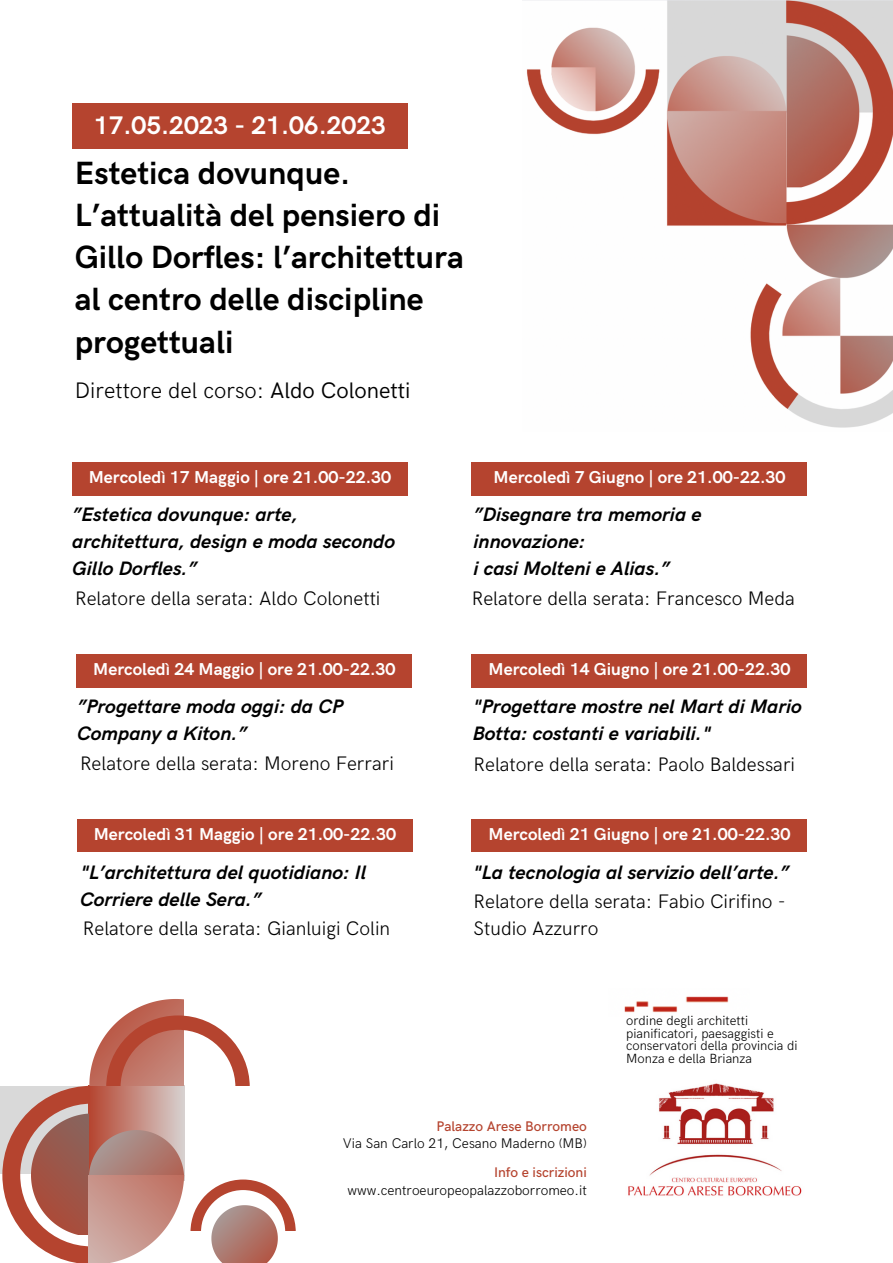
<style>
.page{position:relative;width:893px;height:1263px;background:#fff}
.page>*{position:absolute;margin:0;border:0;box-sizing:border-box;transform-origin:0 0}
.t1{font:700 32.25px/42.2px "HK Grotesk";color:#000}
.t2{font:700 25.5px "HK Grotesk";color:#fff}
.t3{font:300 22.5px "HK Grotesk";color:#000}
.t4{font:300 19.65px/27px "HK Grotesk";color:#000}
.t5{font:italic 700 19.5px/27px "HK Grotesk";color:#000}
.t6{font:700 17.25px "HK Grotesk";color:#fff}
.t7{font:300 14.02px "HK Grotesk";color:#000}
.t8{font:500 14.02px "HK Grotesk";color:#b5442f}
.t9{font:300 13.35px/12.5px "HK Grotesk";color:#000}
.s1{font-weight:400}
</style>
<div class="page">
<div style="left:72px;top:103px;width:335px;height:45px;background:#b5442f"></div>
<div style="left:72px;top:462px;width:335px;height:33px;background:#b5442f"></div>
<div style="left:472px;top:462px;width:335px;height:33px;background:#b5442f"></div>
<div style="left:77px;top:654px;width:335px;height:33px;background:#b5442f"></div>
<div style="left:472px;top:654px;width:335px;height:33px;background:#b5442f"></div>
<div style="left:472px;top:819px;width:335px;height:33px;background:#b5442f"></div>
<div style="left:77px;top:819px;width:335px;height:33px;background:#b5442f"></div>
<img style="left:628px;top:1083px;width:174px;height:113px">
<img style="left:624px;top:996px;width:105px;height:17px">
<svg style="left:2px;top:999px;width:294px;height:264px"></svg>
<img style="left:522px;top:0;width:371px;height:428px">
<h2 class="t2" style="left:94px;top:111px;width:294px">17.05.2023 - 21.06.2023</h2>
<h1 class="t1" style="left:75px;top:153px;width:390px">Estetica dovunque.<br>L’attualità del pensiero di<br>Gillo Dorfles: l’architettura al centro delle discipline progettuali</h1>
<p class="t3" style="left:75px;top:378px;width:337px">Direttore del corso: <span class="s1">Aldo Colonetti</span></p>
<p class="t6" style="left:89px;top:468px;width:304px">Mercoledì 17 Maggio | ore 21.00-22.30</p>
<p class="t6" style="left:493px;top:468px;width:293px">Mercoledì 7 Giugno | ore 21.00-22.30</p>
<p class="t5" style="left:72px;top:502px;width:324px">”Estetica dovunque: arte, architettura, design e moda secondo<br>Gillo Dorfles.”</p>
<p class="t4" style="left:75px;top:586px;width:307px">Relatore della serata: Aldo Colonetti</p>
<p class="t5" style="left:473px;top:502px;width:229px">”Disegnare tra memoria e innovazione:<br>i casi Molteni e Alias.”</p>
<p class="t4" style="left:472px;top:586px;width:325px">Relatore della serata: Francesco Meda</p>
<p class="t6" style="left:93px;top:660px;width:304px">Mercoledì 24 Maggio | ore 21.00-22.30</p>
<p class="t6" style="left:488px;top:660px;width:303px">Mercoledì 14 Giugno | ore 21.00-22.30</p>
<p class="t5" style="left:77px;top:694px;width:267px">”Progettare moda oggi: da CP<br>Company a Kiton.”</p>
<p class="t4" style="left:80px;top:750px;width:315px">Relatore della serata: Moreno Ferrari</p>
<p class="t5" style="left:473px;top:694px;width:331px">"Progettare mostre nel Mart di Mario<br>Botta: costanti e variabili."</p>
<p class="t4" style="left:473px;top:752px;width:323px">Relatore della serata: Paolo Baldessari</p>
<p class="t6" style="left:94px;top:824px;width:304px">Mercoledì 31 Maggio | ore 21.00-22.30</p>
<p class="t6" style="left:488px;top:824px;width:303px">Mercoledì 21 Giugno | ore 21.00-22.30</p>
<p class="t5" style="left:80px;top:859px;width:288px">"L’architettura del quotidiano: Il<br>Corriere delle Sera.”</p>
<p class="t4" style="left:83px;top:916px;width:309px">Relatore della serata: Gianluigi Colin</p>
<p class="t5" style="left:473px;top:860px;width:318px">"La tecnologia al servizio dell’arte.”</p>
<p class="t4" style="left:473px;top:888px;width:314px">Relatore della serata: Fabio Cirifino -<br>Studio Azzurro</p>
<p class="t9" style="left:626px;top:1015px;width:173px">ordine degli architetti pianificatori, paesaggisti e conservatori della provincia di<br>Monza e della Brianza</p>
<p class="t8" style="left:436px;top:1118px;width:152px">Palazzo Arese Borromeo</p>
<p class="t7" style="left:343px;top:1136px;width:245px">Via San Carlo 21, Cesano Maderno (MB)</p>
<p class="t8" style="left:494px;top:1164px;width:94px">Info e iscrizioni</p>
<p class="t7" style="left:347px;top:1182px;width:241px">www.centroeuropeopalazzoborromeo.it</p>
</div>
